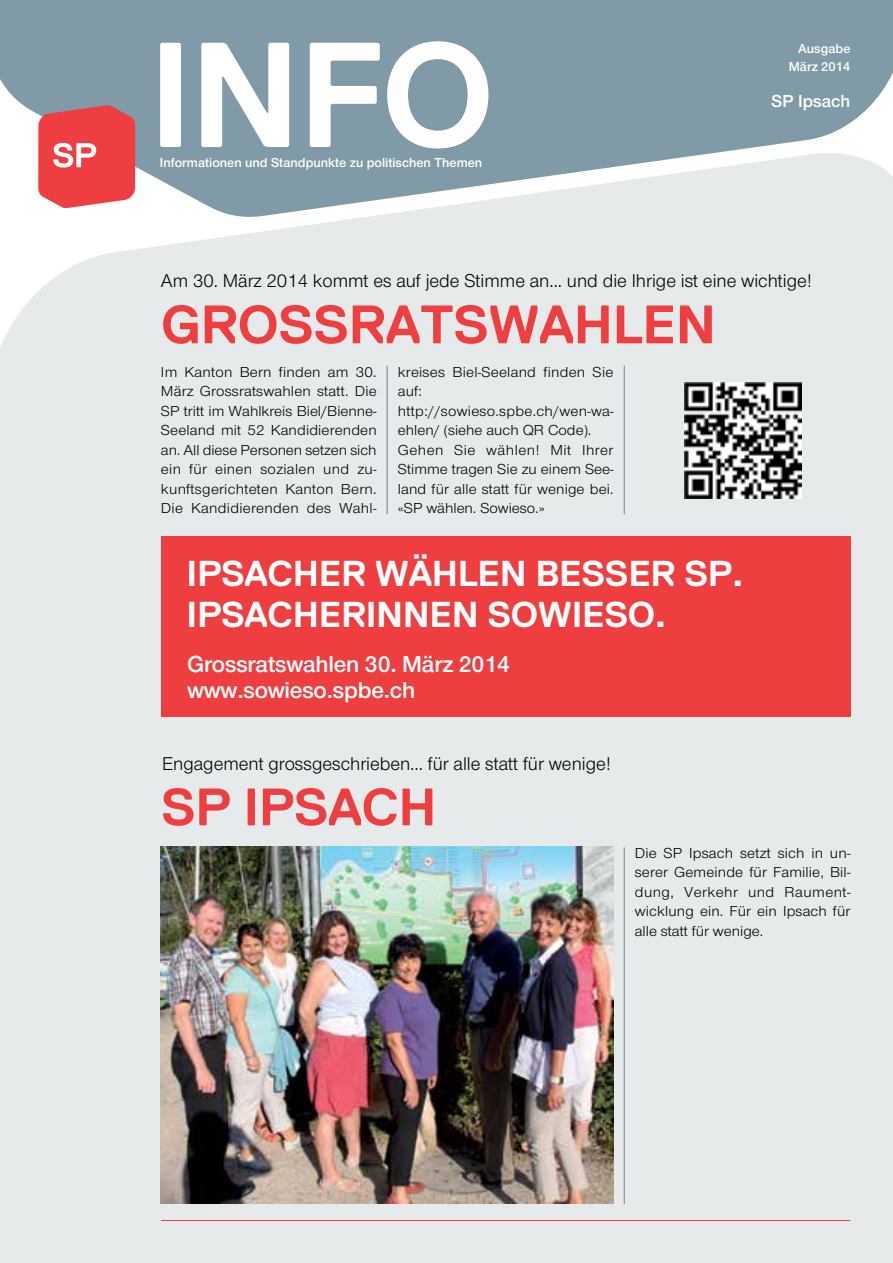
<style>
.page{position:relative;width:893px;height:1263px;background:#fff}
.page>*{position:absolute;margin:0;border:0;box-sizing:border-box;transform-origin:0 0}
.t1{font:700 148.95px "Replica";color:#fff}
.t2{font:700 54px "Replica";letter-spacing:-.01em;color:#ef3e3f}
.t3{font:700 52.5px "Replica";color:#ef3e3f}
.t4{font:700 36px "Replica";letter-spacing:-.01em;color:#fff}
.t5{font:24px/25.5px "Nimbus San Nov Sem Bol";letter-spacing:-.01em;color:#fff}
.t6{font:19.2px "Nimbus San Nov";color:#000}
.t7{font:18px "Nimbus San Nov Sem Bol";color:#fff}
.t8{font:15px/19.5px "Nimbus San Nov";letter-spacing:.01em;color:#000;text-align:justify;scale:1.04 1}
.t9{font:13.5px/18px "Nimbus San Nov Sem Bol";color:#fff;text-align:right}
</style>
<div class="page">
<div style="left:0;top:219px;width:893px;height:1044px;background:#e7eaeb"></div>
<svg style="left:0;top:0;width:893px;height:219px;background:#99adb7"></svg>
<svg style="left:38px;top:105px;width:97px;height:103px;background:#ea585c"></svg>
<hr style="left:161px;top:1220px;width:689px;height:1px;background:#ef3e3f">
<div style="left:161px;top:536px;width:689px;height:180px;background:#ef3e3f"></div>
<img style="left:685px;top:382px;width:116px;height:117px">
<hr style="left:387px;top:366px;width:1px;height:148px;background:#698492">
<hr style="left:624px;top:366px;width:1px;height:148px;background:#698492">
<hr style="left:624px;top:847px;width:1px;height:357px;background:#698492">
<img style="left:161px;top:847px;width:452px;height:356px">
<h1 class="t1" style="left:148px;top:13px;width:348px">INFO</h1>
<p class="t9" style="left:160px;top:154px;width:324px">Informationen und Standpunkte zu politischen Themen</p>
<p class="t9" style="left:789px;top:39px;width:63px">Ausgabe<br>März 2014</p>
<p class="t7" style="left:772px;top:90px;width:80px">SP Ipsach</p>
<p class="t6" style="left:161px;top:269px;width:652px">Am 30. März 2014 kommt es auf jede Stimme an... und die Ihrige ist eine wichtige!</p>
<h2 class="t2" style="left:161px;top:295px;width:557px">GROSSRATSWAHLEN</h2>
<p class="t8" style="left:161px;top:362px;width:209px">Im Kanton Bern finden am 30.<br>März Grossratswahlen statt. Die SP tritt im Wahlkreis Biel/Bienne-Seeland mit 52 Kandidierenden an. All diese Personen setzen sich ein für einen sozialen und zu&shy;kunftsgerichteten Kanton Bern.<br>Die Kandidierenden des Wahl-</p>
<p class="t8" style="left:398px;top:362px;width:209px;text-align:left">kreises Biel-Seeland finden Sie auf: http://sowieso.spbe.ch/wen-wa&shy;ehlen/ (siehe auch QR Code).<br>Gehen Sie wählen! Mit Ihrer<br>Stimme tragen Sie zu einem See&shy;land für alle statt für wenige bei. «SP wählen. Sowieso.»</p>
<h3 class="t4" style="left:187px;top:554px;width:131px">IPSACHER</h3>
<h3 class="t4" style="left:375px;top:554px;width:81px">WÄHLEN</h3>
<h3 class="t4" style="left:535px;top:554px;width:48px">BESSER</h3>
<h3 class="t4" style="left:684px;top:554px;width:61px">SP.</h3>
<h3 class="t4" style="left:187px;top:594px;width:130px">IPSACHERINNEN</h3>
<h3 class="t4" style="left:488px;top:594px;width:25px">SOWIESO</h3>
<h3 class="t4" style="left:655px;top:594px;width:13px">.</h3>
<h3 class="t5" style="left:187px;top:651px;width:324px">Grossratswahlen 30. März 2014 www.sowieso.spbe.ch</h3>
<p class="t6" style="left:162px;top:753px;width:450px">Engagement grossgeschrieben... für alle statt für wenige!</p>
<h3 class="t3" style="left:161px;top:778px;width:269px">SP IPSACH</h3>
<p class="t8" style="left:635px;top:843px;width:209px">Die SP Ipsach setzt sich in un&shy;serer Gemeinde für Familie, Bil&shy;dung, Verkehr und Raument&shy;wicklung ein. Für ein Ipsach für alle statt für wenige.</p>
</div>
